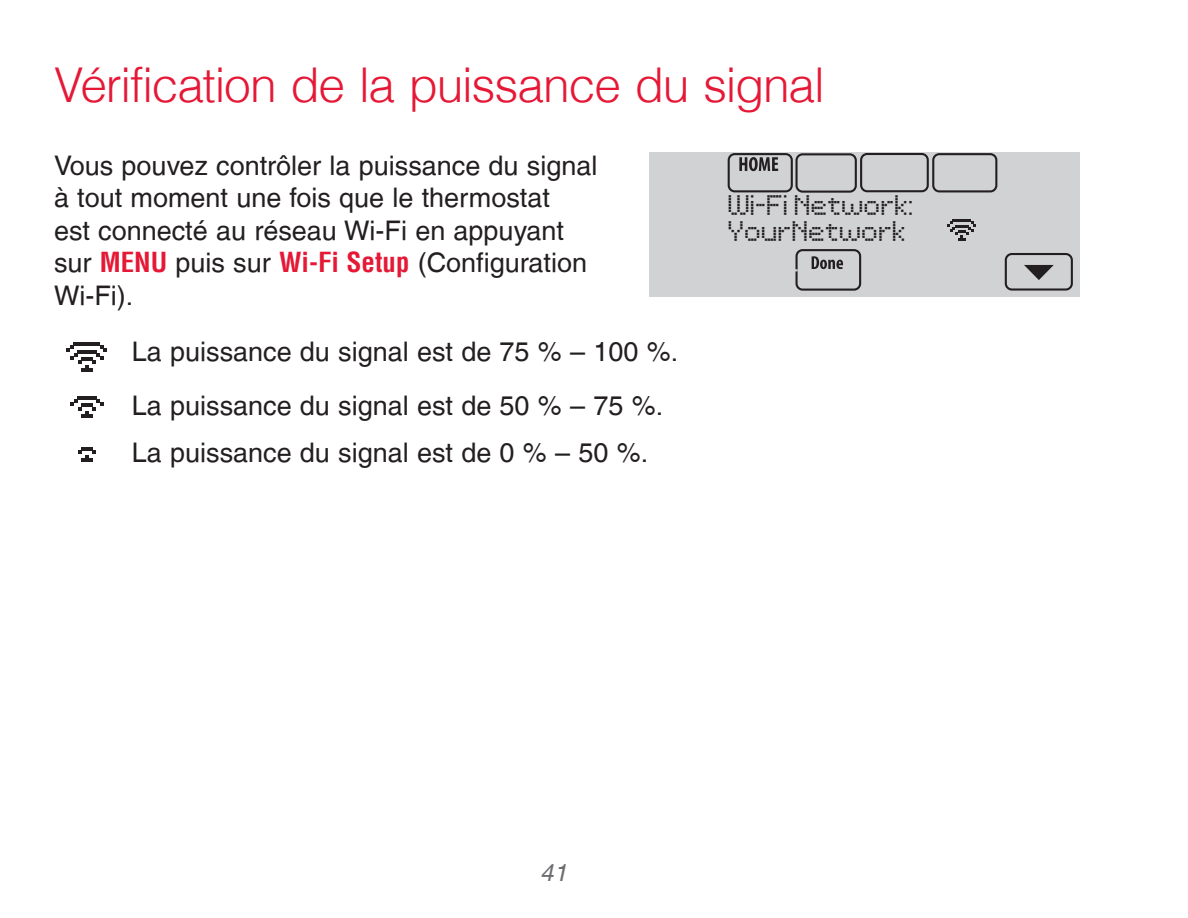
<style>
.page{position:relative;width:1188px;height:918px;background:#fff}
.page>*{position:absolute;margin:0;border:0;box-sizing:border-box;transform-origin:0 0}
.t1{font:300 48px "Helvetica LT";letter-spacing:-.025em;color:#e51836}
.t2{font:27px/32.4px "Helvetica LT";color:#231f20}
.t3{font:italic 24px "Helvetica LT";color:#6c6d70}
.t4{font:23.1px/25.2px "LCD Dot";color:#231f20}
.s1{font-weight:700;font-stretch:condensed;color:#e51836}
</style>
<div class="page">
<hr style="left:73px;top:342px;width:27px;height:3px;background:#231f20">
<svg style="left:67px;top:345px;width:40px;height:27px"></svg>
<hr style="left:77px;top:396px;width:20px;height:3px;background:#231f20">
<svg style="left:71px;top:399px;width:32px;height:19px"></svg>
<svg style="left:78px;top:447px;width:18px;height:11px"></svg>
<hr style="left:81px;top:458px;width:12px;height:4px;background:#231f20">
<div style="left:650px;top:152px;width:430px;height:145px;background:#d1d2d4"></div>
<svg style="left:727px;top:153px;width:346px;height:138px"></svg>
<svg style="left:739px;top:157px;width:39px;height:14px"></svg>
<hr style="left:952px;top:219px;width:19px;height:3px;background:#231f20">
<svg style="left:948px;top:222px;width:28px;height:18px"></svg>
<div style="left:796px;top:249px;width:65px;height:42px;border:2px solid #231f20;border-radius:6px"></div>
<svg style="left:812px;top:256px;width:31px;height:13px"></svg>
<h1 class="t1" style="left:54px;top:55px;width:772px">Vérification de la puissance du signal</h1>
<p class="t2" style="left:54px;top:149px;width:545px">Vous pouvez contrôler la puissance du signal à tout moment une fois que le thermostat<br>est connecté au réseau Wi-Fi en appuyant sur <span class="s1">MENU</span> puis sur <span class="s1">Wi-Fi Setup</span> (Configuration Wi-Fi).</p>
<p class="t2" style="left:132px;top:325px;width:548px;line-height:54px">La puissance du signal est de 75 % – 100 %.<br>La puissance du signal est de 50 % – 75 %.</p>
<p class="t2" style="left:132px;top:436px;width:518px">La puissance du signal est de 0 % – 50 %.</p>
<p class="t4" style="left:729px;top:195px;width:187px">Wi-Fi Network:<br>YourNetwork</p>
<p class="t3" style="left:540px;top:859px;width:28px">41</p>
</div>
